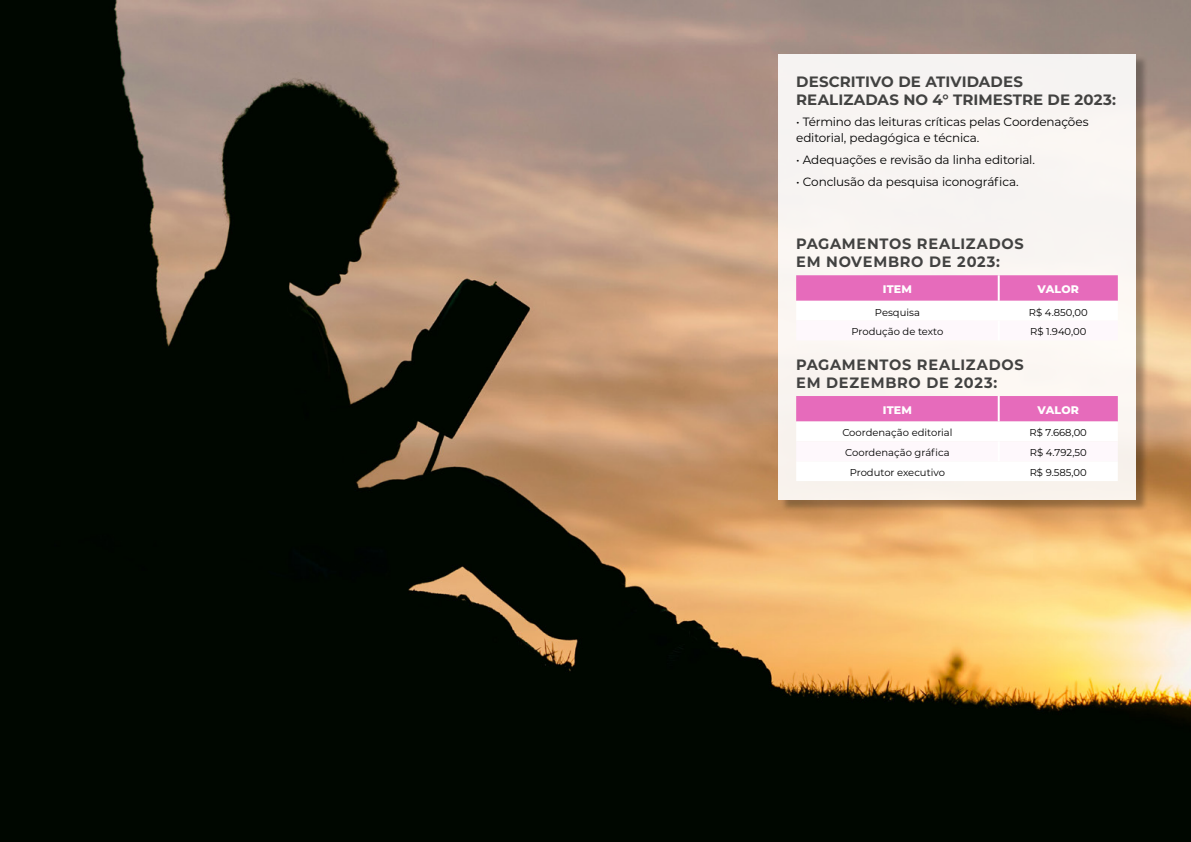
<style>
.page{position:relative;width:1191px;height:842px;background:#fff}
.page>*{position:absolute;margin:0;border:0;box-sizing:border-box;transform-origin:0 0}
.t1{font:700 15px/18px "Montserrat";letter-spacing:.045em;color:#424241}
.t2{font:700 15px/18px "Montserrat";letter-spacing:.005em;color:#424241}
.t3{font:12px/16px "Montserrat";letter-spacing:-.015em;color:#000}
.t4{font:800 11px "Montserrat";letter-spacing:.02em;color:#fff}
.t5{font:10px "Montserrat";color:#000}
</style>
<div class="page">
<img style="left:0;top:0;width:1191px;height:842px">
<div style="left:780px;top:55px;width:368px;height:457px;background:#000;opacity:.32"></div>
<div style="left:778px;top:54px;width:357px;height:446px;background:#f8f4f2"></div>
<svg style="left:796px;top:275px;width:321px;height:65px"></svg>
<svg style="left:796px;top:396px;width:321px;height:85px"></svg>
<hr style="left:997px;top:396px;width:2px;height:25px;background:#fff">
<hr style="left:997px;top:441px;width:2px;height:20px;background:#fff">
<p class="t2" style="left:796px;top:72px;width:321px">DESCRITIVO DE ATIVIDADES<br>REALIZADAS NO 4° TRIMESTRE DE 2023:</p>
<p class="t3" style="left:796px;top:114px;width:294px">• Término das leituras críticas pelas Coordenações editorial, pedagógica e técnica.</p>
<p class="t3" style="left:796px;top:151px;width:240px">• Adequações e revisão da linha editorial.</p>
<p class="t3" style="left:796px;top:173px;width:224px">• Conclusão da pesquisa iconográfica.</p>
<p class="t1" style="left:796px;top:234px;width:229px">PAGAMENTOS REALIZADOS<br>EM NOVEMBRO DE 2023:</p>
<p class="t4" style="left:882px;top:281px;width:31px">ITEM</p>
<p class="t4" style="left:1037px;top:281px;width:43px">VALOR</p>
<p class="t5" style="left:875px;top:305px;width:46px">Pesquisa</p>
<p class="t5" style="left:1028px;top:305px;width:60px">R$ 4.850,00</p>
<p class="t5" style="left:851px;top:325px;width:93px">Produção de texto</p>
<p class="t5" style="left:1030px;top:325px;width:58px">R$ 1.940,00</p>
<p class="t1" style="left:796px;top:355px;width:229px">PAGAMENTOS REALIZADOS<br>EM DEZEMBRO DE 2023:</p>
<p class="t4" style="left:882px;top:402px;width:31px">ITEM</p>
<p class="t4" style="left:1037px;top:402px;width:43px">VALOR</p>
<p class="t5" style="left:842px;top:426px;width:112px">Coordenação editorial</p>
<p class="t5" style="left:1029px;top:426px;width:59px">R$ 7.668,00</p>
<p class="t5" style="left:845px;top:446px;width:106px">Coordenação gráfica</p>
<p class="t5" style="left:1029px;top:446px;width:58px">R$ 4.792,50</p>
<p class="t5" style="left:850px;top:466px;width:97px">Produtor executivo</p>
<p class="t5" style="left:1029px;top:466px;width:59px">R$ 9.585,00</p>
</div>
